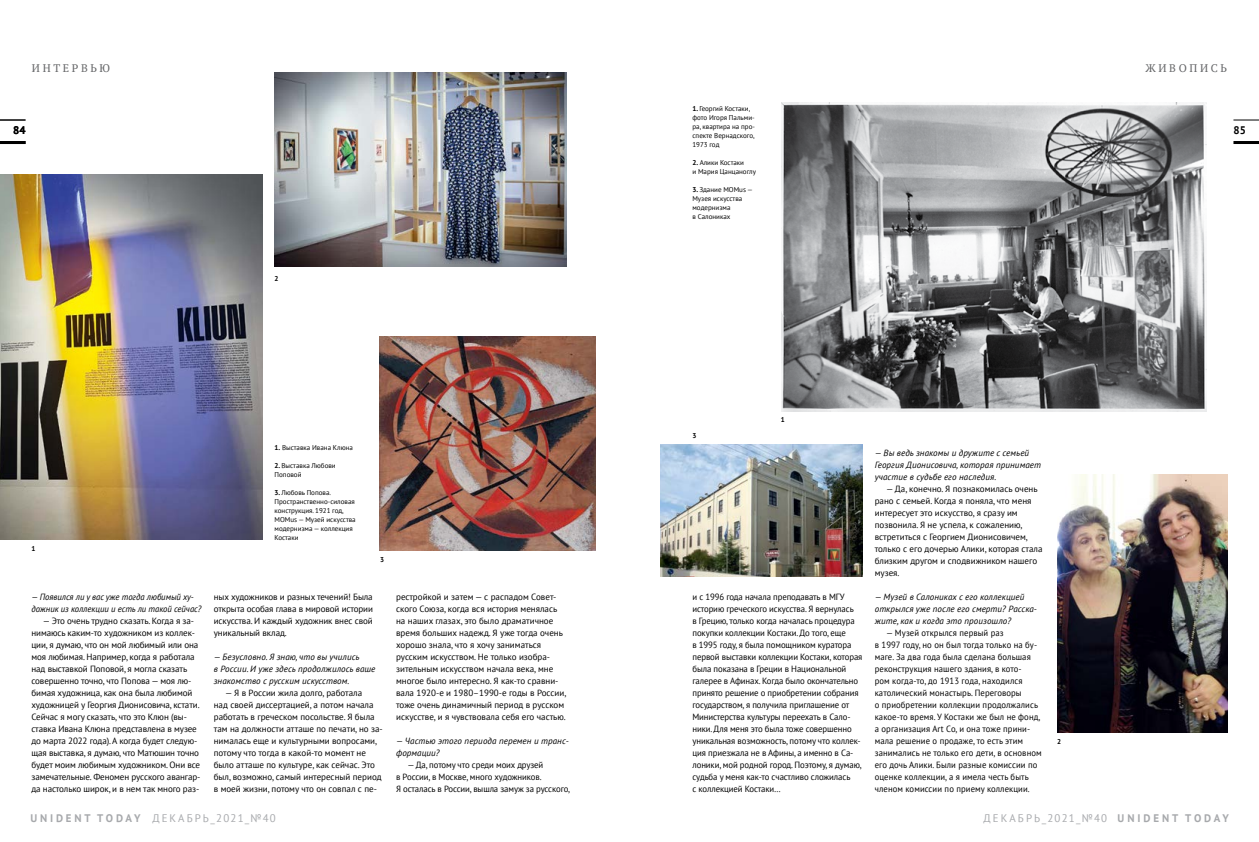
<style>
.page{position:relative;width:1259px;height:842px;background:#fff}
.page>*{position:absolute;margin:0;border:0;box-sizing:border-box;transform-origin:0 0}
.t1{font:11px "PT Sans";letter-spacing:.19em;color:#a7a9ac}
.t2{font:700 11px "PT Sans";letter-spacing:.26em;color:#a7a9ac}
.t3{font:11px "PT Serif";letter-spacing:.24em;color:#636466}
.t4{font:700 11px "PT Sans";color:#000}
.t5{font:9px/12px "PT Sans";letter-spacing:-.01em;color:#000}
.t6{font:9px/12px "PT Sans";letter-spacing:.01em;color:#000;scale:.96 1}
.t7{font:italic 9px/12px "PT Sans";letter-spacing:.01em;color:#000}
.t8{font:italic 9px/12px "PT Sans";letter-spacing:.01em;color:#000;scale:.96 1}
.t9{font:7px/9px "PT Sans";color:#000}
.t10{font:700 7px "PT Sans";color:#000}
.s1{font-weight:700}
</style>
<div class="page">
<hr style="left:1233px;top:141px;width:26px;height:3px;background:#000">
<svg style="left:1233px;top:120px;width:26px;height:1px"></svg>
<hr style="left:0;top:141px;width:26px;height:3px;background:#000">
<svg style="left:0;top:120px;width:26px;height:1px"></svg>
<img style="left:0;top:174px;width:263px;height:366px">
<img style="left:1057px;top:474px;width:170px;height:258px">
<img style="left:781px;top:103px;width:425px;height:309px">
<img style="left:274px;top:72px;width:292px;height:195px">
<img style="left:380px;top:336px;width:215px;height:214px">
<img style="left:661px;top:445px;width:202px;height:131px">
<p class="t3" style="left:32px;top:61px;width:80px">ИНТЕРВЬЮ</p>
<p class="t3" style="left:1145px;top:61px;width:83px">ЖИВОПИСЬ</p>
<p class="t9" style="left:692px;top:104px;width:64px"><span class="s1">1.</span> Георгий Костаки, фото Игоря Пальми&shy;ра, квартира на про&shy;спекте Вернадского,<br>1973 год</p>
<p class="t9" style="left:692px;top:158px;width:65px"><span class="s1">2.</span> Алики Костаки<br>и Мария Цанцаноглу</p>
<p class="t9" style="left:692px;top:185px;width:62px"><span class="s1">3.</span> Здание MOMus —<br>Музея искусства модернизма<br>в Салониках</p>
<p class="t4" style="left:13px;top:123px;width:14px">84</p>
<p class="t4" style="left:1233px;top:123px;width:14px">85</p>
<p class="t10" style="left:274px;top:274px;width:5px">2</p>
<p class="t10" style="left:31px;top:544px;width:5px">1</p>
<p class="t9" style="left:274px;top:443px;width:80px"><span class="s1">1.</span> Выставка Ивана Клюна</p>
<p class="t9" style="left:274px;top:461px;width:63px"><span class="s1">2.</span> Выставка Любови<br>Поповой</p>
<p class="t9" style="left:274px;top:488px;width:83px"><span class="s1">3.</span> Любовь Попова.<br>Пространственно-силовая конструкция. 1921 год,<br>MOMus — Музей искусства модернизма — коллекция<br>Костаки</p>
<p class="t10" style="left:380px;top:554px;width:5px">3</p>
<p class="t8" style="left:31px;top:591px;width:178px">— Появился ли у вас уже тогда любимый ху&shy;дожник из коллекции и есть ли такой сейчас?</p>
<p class="t5" style="left:31px;top:615px;width:171px;text-indent:11px">— Это очень трудно сказать. Когда я за&shy;нимаюсь каким-то художником из коллек&shy;ции, я думаю, что он мой любимый или она моя любимая. Например, когда я работала над выставкой Поповой, я могла сказать совершенно точно, что Попова — моя лю&shy;бимая художница, как она была любимой художницей у Георгия Дионисовича, кстати.<br>Сейчас я могу сказать, что это Клюн (вы&shy;ставка Ивана Клюна представлена в музее до марта 2022 года). А когда будет следую&shy;щая выставка, я думаю, что Матюшин точно будет моим любимым художником. Они все замечательные. Феномен русского авангар&shy;да настолько широк, и в нем так много раз-</p>
<p class="t5" style="left:214px;top:591px;width:161px;text-align:justify">ных художников и разных течений! Была открыта особая глава в мировой истории искусства. И каждый художник внес свой уникальный вклад.</p>
<p class="t7" style="left:214px;top:651px;width:163px">— Безусловно. Я знаю, что вы учились<br>в России. И уже здесь продолжилось ваше знакомство с русским искусством.</p>
<p class="t5" style="left:214px;top:687px;width:170px;text-indent:11px">— Я в России жила долго, работала<br>над своей диссертацией, а потом начала работать в греческом посольстве. Я была там на должности атташе по печати, но за&shy;нималась еще и культурными вопросами, потому что тогда в какой-то момент не было атташе по культуре, как сейчас. Это был, возможно, самый интересный период в моей жизни, потому что он совпал с пе-</p>
<p class="t5" style="left:396px;top:591px;width:172px">рестройкой и затем — с распадом Совет&shy;ского Союза, когда вся история менялась на наших глазах, это было драматичное время больших надежд. Я уже тогда очень хорошо знала, что я хочу заниматься русским искусством. Не только изобра&shy;зительным искусством начала века, мне многое было интересно. Я как-то сравни&shy;вала 1920‑е и 1980–1990-е годы в России, тоже очень динамичный период в русском искусстве, и я чувствовала себя его частью.</p>
<p class="t7" style="left:396px;top:735px;width:174px">— Частью этого периода перемен и транс&shy;формации?</p>
<p class="t5" style="left:396px;top:759px;width:175px;text-indent:11px">— Да, потому что среди моих друзей<br>в России, в Москве, много художников.<br>Я осталась в России, вышла замуж за русского,</p>
<p class="t10" style="left:692px;top:431px;width:5px">3</p>
<p class="t10" style="left:781px;top:415px;width:5px">1</p>
<p class="t5" style="left:692px;top:591px;width:171px">и с 1996 года начала преподавать в МГУ историю греческого искусства. Я вернулась<br>в Грецию, только когда началась процедура покупки коллекции Костаки. До того, еще<br>в 1995 году, я была помощником куратора первой выставки коллекции Костаки, которая была показана в Греции в Национальной галерее в Афинах. Когда было окончательно принято решение о приобретении собрания государством, я получила приглашение от Министерства культуры переехать в Сало&shy;ники. Для меня это была тоже совершенно уникальная возможность, потому что коллек&shy;ция приезжала не в Афины, а именно в Са&shy;лоники, мой родной город. Поэтому, я думаю, судьба у меня как-то счастливо сложилась<br>с коллекцией Костаки…</p>
<p class="t7" style="left:874px;top:447px;width:168px">— Вы ведь знакомы и дружите с семьей<br>Георгия Дионисовича, которая принимает участие в судьбе его наследия.</p>
<p class="t5" style="left:874px;top:483px;width:169px;text-indent:11px">— Да, конечно. Я познакомилась очень рано с семьей. Когда я поняла, что меня интересует это искусство, я сразу им позвонила. Я не успела, к сожалению, встретиться с Георгием Дионисовичем, только с его дочерью Алики, которая стала близким другом и сподвижником нашего музея.</p>
<p class="t7" style="left:874px;top:591px;width:164px">— Музей в Салониках с его коллекцией открылся уже после его смерти? Расска&shy;жите, как и когда это произошло?</p>
<p class="t6" style="left:874px;top:627px;width:175px;text-indent:11px">— Музей открылся первый раз<br>в 1997 году, но он был тогда только на бу&shy;маге. За два года была сделана большая реконструкция нашего здания, в кото-<br>ром когда-то, до 1913 года, находился католический монастырь. Переговоры<br>о приобретении коллекции продолжались какое-то время. У Костаки же был не фонд, а организация Art Co, и она тоже прини&shy;мала решение о продажe, то есть этим занимались не только его дети, в основном его дочь Алики. Были разные комиссии по оценке коллекции, а я имела честь быть членом комиссии по приему коллекции.</p>
<p class="t10" style="left:1057px;top:736px;width:5px">2</p>
<p class="t1" style="left:152px;top:811px;width:125px">ДЕКАБРЬ_2021_№40</p>
<p class="t1" style="left:983px;top:811px;width:125px">ДЕКАБРЬ_2021_№40</p>
<p class="t2" style="left:30px;top:811px;width:111px">UNIDENT TODAY</p>
<p class="t2" style="left:1117px;top:811px;width:113px">UNIDENT TODAY</p>
</div>
